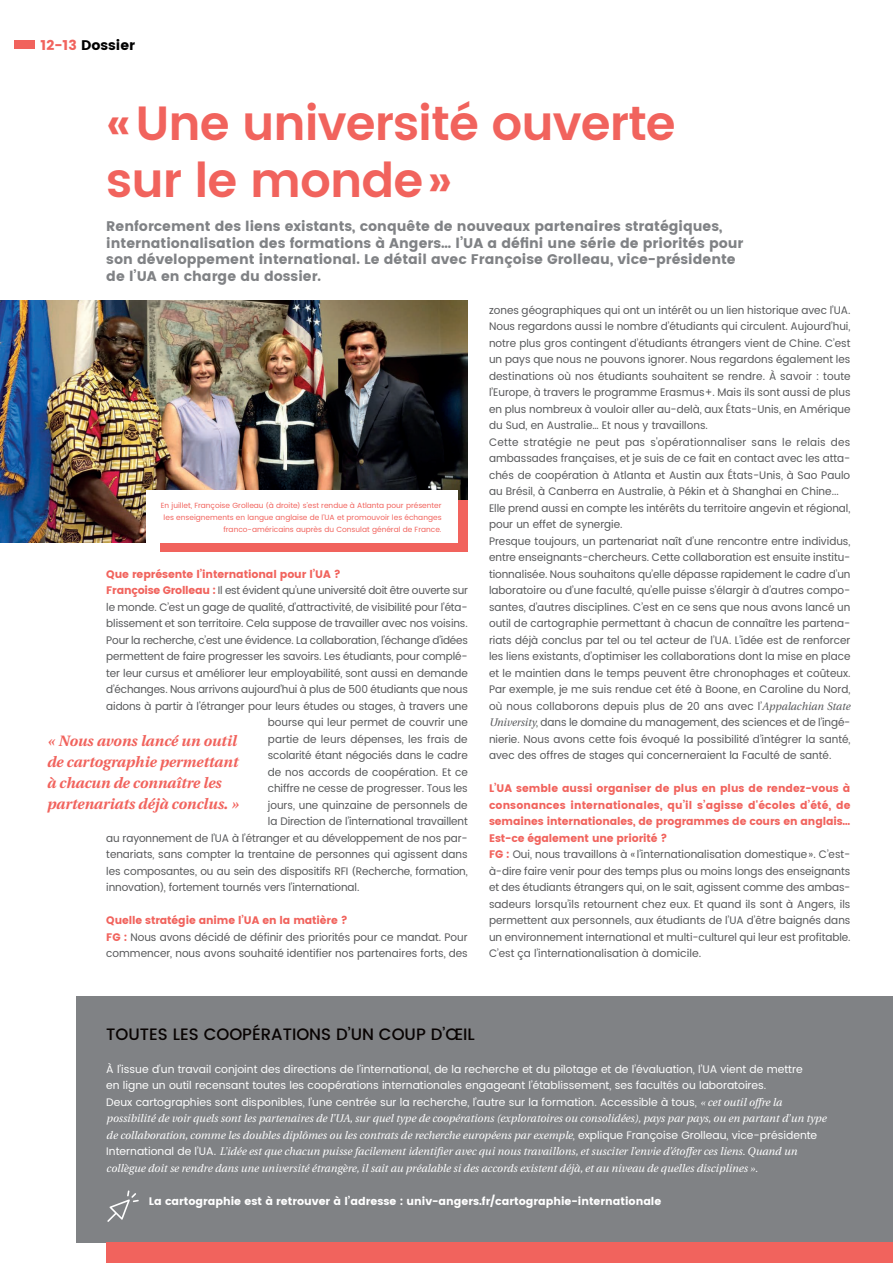
<style>
.page{position:relative;width:893px;height:1263px;background:#fff}
.page>*{position:absolute;margin:0;border:0;box-sizing:border-box;transform-origin:0 0}
.t1{font:600 48px/57.6px "UA Poppins Texte";letter-spacing:-.02em;color:#f1635d}
.t2{font:500 16.5px "UA Poppins Texte";color:#080302}
.t3{font:italic 600 15px/21px "UA Poppins Texte";color:#f1635d}
.t4{font:700 13.95px/16.5px "UA Poppins Texte";color:#808285}
.t5{font:700 13.95px "UA Poppins Texte";color:#000}
.t6{font:10.95px/16.5px "UA Poppins Texte";color:#57585a;scale:.96 1}
.t7{font:italic 10.95px/16.5px "UA Poppins Texte";color:#fff}
.t8{font:700 10.95px "UA Poppins Texte";color:#fff}
.t9{font:10.95px "UA Poppins Texte";letter-spacing:-.02em;color:#57585a;scale:.96 1}
.t10{font:700 10.95px "UA Poppins Texte";letter-spacing:-.01em;color:#f1635d}
.t11{font:7.5px/12px "UA Poppins Texte";color:#f1635d;text-align:right}
.s1{color:#f1635d}
.s2{font-weight:700;color:#f1635d}
.s3{font-style:italic}
.s4{font-style:normal}
</style>
<div class="page">
<div style="left:77px;top:996px;width:816px;height:247px;background:#808285"></div>
<div style="left:106px;top:1243px;width:787px;height:20px;background:#f1635d"></div>
<div style="left:14px;top:41px;width:20px;height:8px;background:#f1635d"></div>
<svg style="left:107px;top:1190px;width:32px;height:32px"></svg>
<img style="left:0;top:301px;width:468px;height:241px">
<div style="left:161px;top:500px;width:307px;height:52px;background:#f1635d"></div>
<div style="left:146px;top:490px;width:312px;height:53px;background:#fff"></div>
<hr style="left:892px;top:0;width:1px;height:825px;background:#bcbdc0">
<p class="t5" style="left:41px;top:37px;width:96px"><span class="s1">12-13</span> Dossier</p>
<h1 class="t1" style="left:106px;top:91px;width:571px">«Une université ouverte sur le monde»</h1>
<p class="t4" style="left:106px;top:218px;width:639px">Renforcement des liens existants, conquête de nouveaux partenaires stratégiques, internationalisation des formations à Angers… l’UA a défini une série de priorités pour son développement international. Le détail avec Françoise Grolleau, vice-présidente de l’UA en charge du dossier.</p>
<p class="t11" style="left:161px;top:499px;width:282px">En juillet, Françoise Grolleau (à droite) s’est rendue à Atlanta pour présenter les enseignements en langue anglaise de l’UA et promouvoir les échanges franco-américains auprès du Consulat général de France.</p>
<p class="t10" style="left:106px;top:567px;width:236px">Que représente l’international pour l’UA ?</p>
<p class="t9" style="left:106px;top:582px;width:378px"><span class="s2">Françoise Grolleau :</span> Il est évident qu’une université doit être ouverte sur</p>
<p class="t6" style="left:106px;top:599px;width:378px">le monde. C’est un gage de qualité, d’attractivité, de visibilité pour l’éta-</p>
<p class="t6" style="left:106px;top:615px;width:378px">blissement et son territoire. Cela suppose de travailler avec nos voisins.</p>
<p class="t6" style="left:106px;top:632px;width:378px">Pour la recherche, c’est une évidence. La collaboration, l’échange d’idées</p>
<p class="t6" style="left:106px;top:648px;width:378px">permettent de faire progresser les savoirs. Les étudiants, pour complé-</p>
<p class="t6" style="left:106px;top:665px;width:378px">ter leur cursus et améliorer leur employabilité, sont aussi en demande</p>
<p class="t6" style="left:106px;top:681px;width:378px">d’échanges. Nous arrivons aujourd’hui à plus de 500 étudiants que nous</p>
<p class="t6" style="left:106px;top:698px;width:378px">aidons à partir à l'étranger pour leurs études ou stages, à travers une</p>
<p class="t6" style="left:268px;top:714px;width:210px">bourse qui leur permet de couvrir une</p>
<p class="t6" style="left:268px;top:731px;width:210px">partie de leurs dépenses, les frais de</p>
<p class="t6" style="left:268px;top:747px;width:210px">scolarité étant négociés dans le cadre</p>
<p class="t6" style="left:268px;top:764px;width:210px">de nos accords de coopération. Et ce</p>
<p class="t6" style="left:268px;top:780px;width:210px">chiffre ne cesse de progresser. Tous les</p>
<p class="t6" style="left:268px;top:797px;width:210px">jours, une quinzaine de personnels de</p>
<p class="t6" style="left:268px;top:813px;width:210px">la Direction de l’international travaillent</p>
<p class="t6" style="left:106px;top:830px;width:378px">au rayonnement de l’UA à l’étranger et au développement de nos par-</p>
<p class="t6" style="left:106px;top:846px;width:378px">tenariats, sans compter la trentaine de personnes qui agissent dans</p>
<p class="t6" style="left:106px;top:863px;width:378px">les composantes, ou au sein des dispositifs RFI (Recherche, formation,</p>
<p class="t6" style="left:106px;top:879px;width:265px">innovation), fortement tournés vers l’international.</p>
<p class="t6" style="left:106px;top:912px;width:378px"><span class="s2">Quelle stratégie anime l’UA en la matière ?<br>FG :</span> Nous avons décidé de définir des priorités pour ce mandat. Pour commencer, nous avons souhaité identifier nos partenaires forts, des</p>
<h3 class="t3" style="left:47px;top:729px;width:194px">« Nous avons lancé un outil de cartographie permettant à chacun de connaître les partenariats déjà conclus. »</h3>
<p class="t6" style="left:489px;top:302px;width:378px">zones géographiques qui ont un intérêt ou un lien historique avec l’UA.<br>Nous regardons aussi le nombre d’étudiants qui circulent. Aujourd’hui, notre plus gros contingent d’étudiants étrangers vient de Chine. C’est un pays que nous ne pouvons ignorer. Nous regardons également les destinations où nos étudiants souhaitent se rendre. À savoir : toute l’Europe, à travers le programme Erasmus+. Mais ils sont aussi de plus en plus nombreux à vouloir aller au-delà, aux États-Unis, en Amérique du Sud, en Australie… Et nous y travaillons.<br>Cette stratégie ne peut pas s'opérationnaliser sans le relais des ambassades françaises, et je suis de ce fait en contact avec les atta&shy;chés de coopération à Atlanta et Austin aux États-Unis, à Sao Paulo au Brésil, à Canberra en Australie, à Pékin et à Shanghai en Chine...<br>Elle prend aussi en compte les intérêts du territoire angevin et régional, pour un effet de synergie.<br>Presque toujours, un partenariat naît d’une rencontre entre individus, entre enseignants-chercheurs. Cette collaboration est ensuite institu&shy;tionnalisée. Nous souhaitons qu’elle dépasse rapidement le cadre d’un laboratoire ou d’une faculté, qu’elle puisse s’élargir à d’autres compo&shy;santes, d’autres disciplines. C’est en ce sens que nous avons lancé un outil de cartographie permettant à chacun de connaître les partena&shy;riats déjà conclus par tel ou tel acteur de l’UA. L’idée est de renforcer les liens existants, d’optimiser les collaborations dont la mise en place et le maintien dans le temps peuvent être chronophages et coûteux.<br>Par exemple, je me suis rendue cet été à Boone, en Caroline du Nord, où nous collaborons depuis plus de 20 ans avec l’<span class="s3">Appalachian State University</span>, dans le domaine du management, des sciences et de l’ingé&shy;nierie. Nous avons cette fois évoqué la possibilité d’intégrer la santé, avec des offres de stages qui concerneraient la Faculté de santé.</p>
<p class="t6" style="left:489px;top:780px;width:378px"><span class="s2">L’UA semble aussi organiser de plus en plus de rendez-vous à consonances internationales, qu’il s’agisse d'écoles d’été, de semaines internationales, de programmes de cours en anglais… Est-ce également une priorité ?<br>FG :</span> Oui, nous travaillons à « l’internationalisation domestique». C’est&shy;à-dire faire venir pour des temps plus ou moins longs des enseignants et des étudiants étrangers qui, on le sait, agissent comme des ambas&shy;sadeurs lorsqu’ils retournent chez eux. Et quand ils sont à Angers, ils permettent aux personnels, aux étudiants de l’UA d’être baignés dans un environnement international et multi-culturel qui leur est profitable.<br>C’est ça l’internationalisation à domicile.</p>
<h2 class="t2" style="left:106px;top:1022px;width:370px">TOUTES LES COOPÉRATIONS D’UN COUP D’ŒIL</h2>
<p class="t7" style="left:106px;top:1060px;width:721px"><span class="s4">À l’issue d’un travail conjoint des directions de l’international, de la recherche et du pilotage et de l’évaluation, l’UA vient de mettre<br>en ligne un outil recensant toutes les coopérations internationales engageant l’établissement, ses facultés ou laboratoires.<br>Deux cartographies sont disponibles, l’une centrée sur la recherche, l’autre sur la formation. Accessible à tous,</span> « cet outil offre la possibilité de voir quels sont les partenaires de l’UA, sur quel type de coopérations (exploratoires ou consolidées), pays par pays, ou en partant d’un type de collaboration, comme les doubles diplômes ou les contrats de recherche européens par exemple<span class="s4">, explique Françoise Grolleau, vice-présidente International de l’UA.</span> L’idée est que chacun puisse facilement identifier avec qui nous travaillons, et susciter l’envie d’étoffer ces liens. Quand un collègue doit se rendre dans une université étrangère, il sait au préalable si des accords existent déjà, et au niveau de quelles disciplines ».</p>
<p class="t8" style="left:149px;top:1194px;width:514px">La cartographie est à retrouver à l’adresse : univ-angers.fr/cartographie-internationale</p>
</div>
